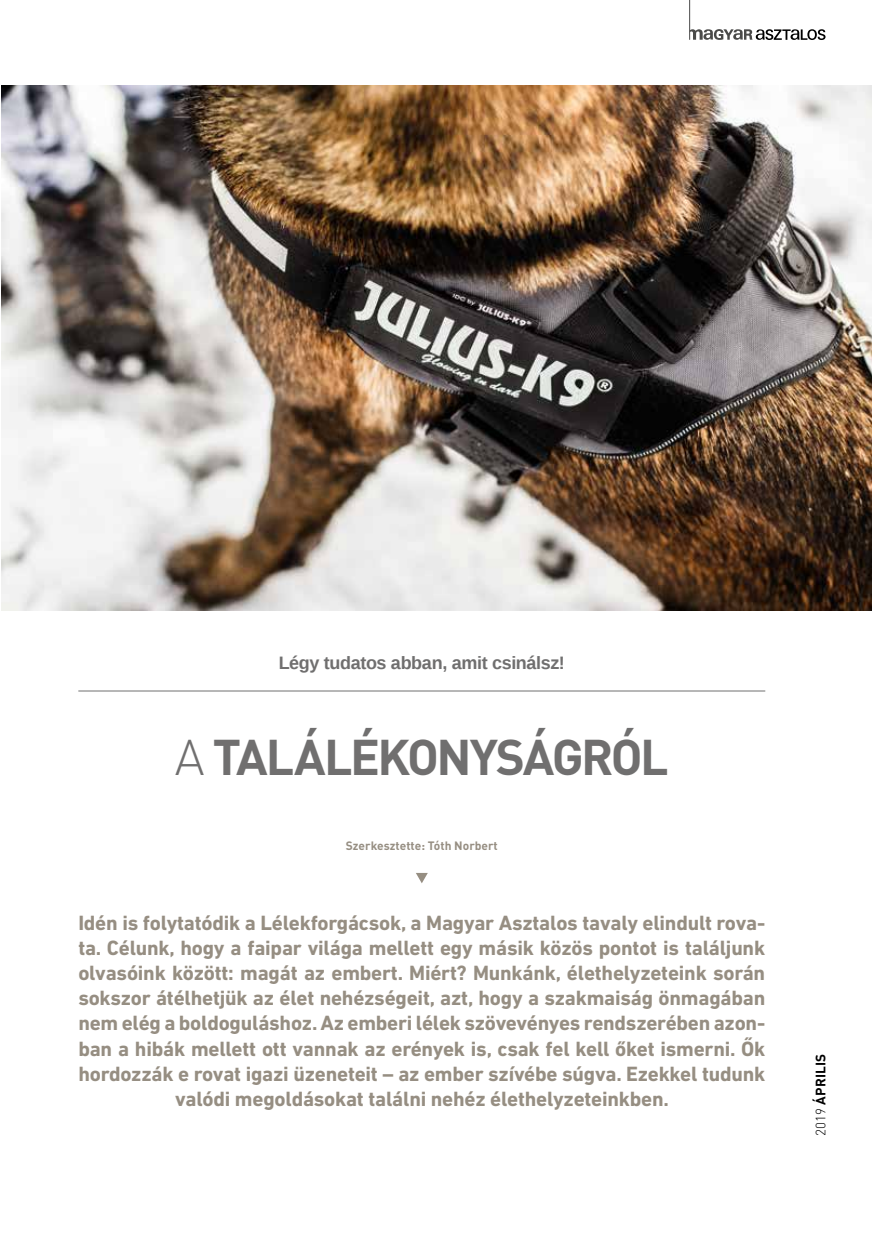
<style>
.page{position:relative;width:872px;height:1242px;background:#fff}
.page>*{position:absolute;margin:0;border:0;box-sizing:border-box;transform-origin:0 0}
.t1{font:700 49.5px "DIN Pro";letter-spacing:-.05em;color:#706f6f}
.t2{font:700 21px/25.2px "DIN Next LT Pro";letter-spacing:-.01em;color:#968e82;text-align:center}
.t3{font:700 18px "Liberation Sans";letter-spacing:-.02em;color:#706f6f}
.t4{font:700 13.5px "DIN Pro";letter-spacing:.01em;color:#000}
.t5{font:700 12px "DIN Pro";color:#968e82}
.s1{font-weight:300}
</style>
<div class="page">
<svg style="left:690px;top:29px;width:135px;height:11px"></svg>
<hr style="left:689px;top:0;width:1px;height:40px;background:#4a4a49">
<img style="left:1px;top:85px;width:871px;height:525px">
<hr style="left:78px;top:690px;width:687px;height:1px;background:#706f6f">
<svg style="left:416px;top:873px;width:12px;height:10px"></svg>
<p class="t3" style="left:279px;top:651px;width:288px">Légy tudatos abban, amit csinálsz!</p>
<h1 class="t1" style="left:175px;top:723px;width:495px"><span class="s1">A</span> TALÁLÉKONYSÁGRÓL</h1>
<p class="t5" style="left:346px;top:838px;width:153px">Szerkesztette: Tóth Norbert</p>
<p class="t2" style="left:78px;top:909px;width:688px">Idén is folytatódik a Lélekforgácsok, a Magyar Asztalos tavaly elindult rova&shy;ta. Célunk, hogy a faipar világa mellett egy másik közös pontot is találjunk olvasóink között: magát az embert. Miért? Munkánk, élethelyzeteink során sokszor átélhetjük az élet nehézségeit, azt, hogy a szakmaiság önmagában nem elég a boldoguláshoz. Az emberi lélek szövevényes rendszerében azon&shy;ban a hibák mellett ott vannak az erények is, csak fel kell őket ismerni. Ők hordozzák e rovat igazi üzeneteit – az ember szívébe súgva. Ezekkel tudunk valódi megoldásokat találni nehéz élethelyzeteinkben.</p>
<p class="t4" style="left:811px;top:1135px;width:83px;rotate:-90deg"><span class="s1">2019</span> ÁPRILIS</p>
</div>
